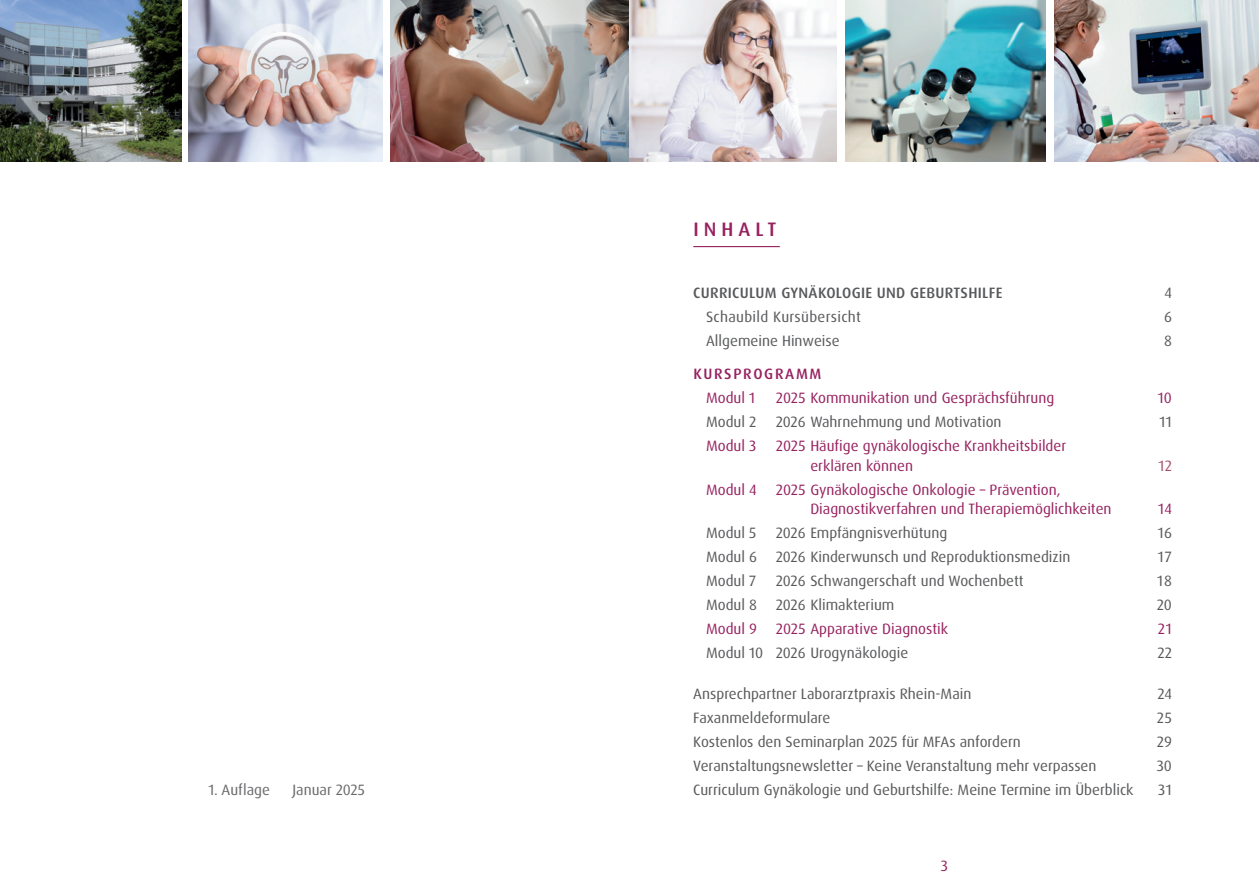
<style>
.page{position:relative;width:1259px;height:893px;background:#fff}
.page>*{position:absolute;margin:0;border:0;box-sizing:border-box;transform-origin:0 0}
.t1{font:500 19.5px "Dax Pro";letter-spacing:.26em;color:#96215f}
.t2{font:15px "Dax Pro";color:#57585a}
.t3{font:15px "Dax Pro";color:#96215f}
.t4{font:500 15px "Dax Pro";letter-spacing:.02em;color:#57585a}
.t5{font:15px "Dax Pro";letter-spacing:.02em;color:#57585a}
.t6{font:15px "Dax Pro";color:#69696c}
.t7{font:500 15px "Dax Pro";letter-spacing:.11em;color:#96215f}
.t8{font:15px "Dax Pro";color:#a65074}
</style>
<div class="page">
<img style="left:0;top:0;width:181px;height:162px">
<img style="left:390px;top:0;width:446px;height:162px">
<img style="left:845px;top:0;width:201px;height:162px">
<img style="left:1054px;top:0;width:205px;height:162px">
<img style="left:189px;top:0;width:193px;height:162px">
<hr style="left:693px;top:246px;width:87px;height:1px;background:#96215f">
<p class="t6" style="left:208px;top:780px;width:63px">1. Auflage</p>
<p class="t6" style="left:292px;top:780px;width:74px">Januar 2025</p>
<p class="t1" style="left:693px;top:217px;width:85px">INHALT</p>
<p class="t4" style="left:693px;top:283px;width:311px">CURRICULUM GYNÄKOLOGIE UND GEBURTSHILFE</p>
<p class="t2" style="left:1164px;top:283px;width:9px">4</p>
<p class="t5" style="left:706px;top:307px;width:156px">Schaubild Kursübersicht</p>
<p class="t2" style="left:1164px;top:307px;width:9px">6</p>
<p class="t2" style="left:706px;top:331px;width:135px">Allgemeine Hinweise</p>
<p class="t2" style="left:1164px;top:331px;width:9px">8</p>
<p class="t7" style="left:693px;top:364px;width:129px">KURSPROGRAMM</p>
<p class="t3" style="left:706px;top:388px;width:51px">Modul 1</p>
<p class="t3" style="left:776px;top:388px;width:280px">2025 Kommunikation und Gesprächsführung</p>
<p class="t3" style="left:1158px;top:388px;width:16px">10</p>
<p class="t2" style="left:706px;top:412px;width:52px">Modul 2</p>
<p class="t2" style="left:776px;top:412px;width:227px">2026 Wahrnehmung und Motivation</p>
<p class="t2" style="left:1159px;top:412px;width:14px">11</p>
<p class="t3" style="left:706px;top:436px;width:52px">Modul 3</p>
<p class="t3" style="left:776px;top:436px;width:292px">2025 Häufige gynäkologische Krankheitsbilder</p>
<p class="t3" style="left:810px;top:456px;width:104px">erklären können</p>
<p class="t8" style="left:1158px;top:456px;width:15px">12</p>
<p class="t3" style="left:706px;top:480px;width:52px">Modul 4</p>
<p class="t3" style="left:776px;top:480px;width:286px">2025 Gynäkologische Onkologie – Prävention,</p>
<p class="t3" style="left:810px;top:499px;width:303px">Diagnostikverfahren und Therapiemöglichkeiten</p>
<p class="t3" style="left:1158px;top:499px;width:15px">14</p>
<p class="t2" style="left:706px;top:523px;width:52px">Modul 5</p>
<p class="t2" style="left:776px;top:523px;width:173px">2026 Empfängnisverhütung</p>
<p class="t2" style="left:1158px;top:523px;width:16px">16</p>
<p class="t2" style="left:706px;top:547px;width:366px">Modul 6 2026 Kinderwunsch und Reproduktionsmedizin</p>
<p class="t2" style="left:1158px;top:547px;width:16px">17</p>
<p class="t2" style="left:706px;top:571px;width:52px">Modul 7</p>
<p class="t2" style="left:776px;top:571px;width:249px">2026 Schwangerschaft und Wochenbett</p>
<p class="t2" style="left:1157px;top:571px;width:16px">18</p>
<p class="t2" style="left:706px;top:595px;width:190px">Modul 8 2026 Klimakterium</p>
<p class="t2" style="left:1156px;top:595px;width:17px">20</p>
<p class="t3" style="left:706px;top:619px;width:243px">Modul 9 2025 Apparative Diagnostik</p>
<p class="t3" style="left:1157px;top:619px;width:16px">21</p>
<p class="t2" style="left:706px;top:643px;width:204px">Modul 10 2026 Urogynäkologie</p>
<p class="t2" style="left:1157px;top:643px;width:16px">22</p>
<p class="t2" style="left:693px;top:684px;width:280px">Ansprechpartner Laborarztpraxis Rhein-Main</p>
<p class="t2" style="left:1157px;top:684px;width:16px">24</p>
<p class="t2" style="left:693px;top:708px;width:138px">Faxanmeldeformulare</p>
<p class="t2" style="left:1156px;top:708px;width:17px">25</p>
<p class="t2" style="left:693px;top:732px;width:329px">Kostenlos den Seminarplan 2025 für MFAs anfordern</p>
<p class="t2" style="left:1156px;top:732px;width:17px">29</p>
<p class="t2" style="left:693px;top:756px;width:405px">Veranstaltungsnewsletter – Keine Veranstaltung mehr verpassen</p>
<p class="t2" style="left:1156px;top:756px;width:17px">30</p>
<p class="t2" style="left:693px;top:780px;width:442px">Curriculum Gynäkologie und Geburtshilfe: Meine Termine im Überblick</p>
<p class="t2" style="left:1158px;top:780px;width:15px">31</p>
<p class="t3" style="left:940px;top:856px;width:9px">3</p>
</div>
